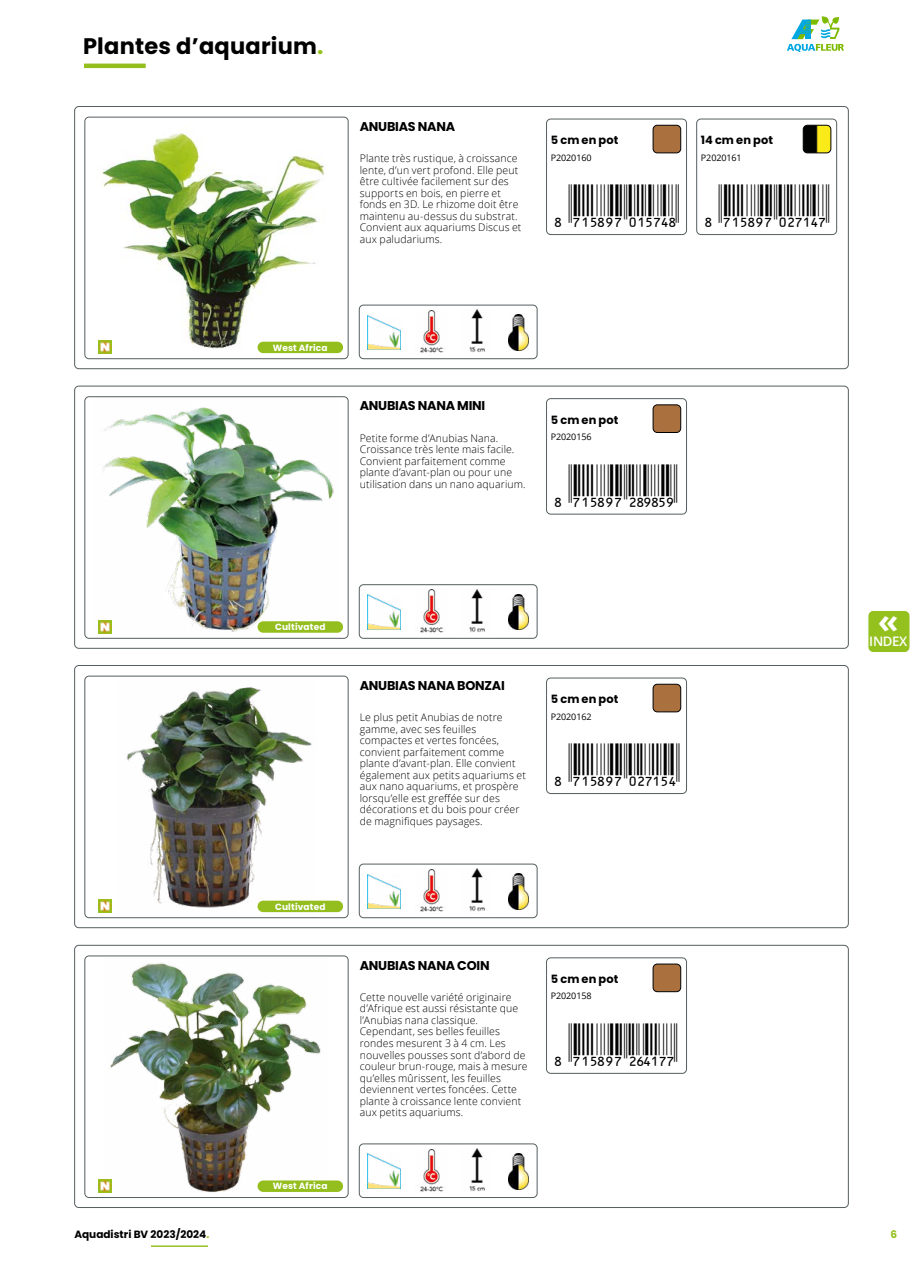
<style>
.page{position:relative;width:923px;height:1263px;background:#fff}
.page>*{position:absolute;margin:0;border:0;box-sizing:border-box;transform-origin:0 0}
.t1{font:42.75px "Ean Bwr P36 Tt";letter-spacing:.01em;color:#000}
.t2{font:700 33.75px "Open Sans";color:#fff}
.t3{font:700 22.5px "Poppins";letter-spacing:.01em;color:#000}
.t4{font:600 13.2px "Open Sans";letter-spacing:-.025em;color:#fff}
.t5{font:700 12.75px "Poppins";letter-spacing:-.02em;color:#000}
.t6{font:700 11.4px "Poppins";letter-spacing:.005em;color:#000}
.t7{font:300 10.5px/11.6px "Open Sans";letter-spacing:.01em;color:#000}
.t8{font:700 10.5px "Poppins";color:#000}
.t9{font:700 10.5px "Poppins";color:#95c11f}
.t10{font:9px "Open Sans";letter-spacing:-.01em;color:#000}
.t11{font:700 9px "Poppins";letter-spacing:.02em;color:#fff}
.s1{color:#95c11f}
</style>
<div class="page">
<svg style="left:787px;top:17px;width:57px;height:34px"></svg>
<hr style="left:151px;top:1245px;width:57px;height:2px;background:#95c11f">
<div style="left:74px;top:106px;width:774px;height:263px;border:1px solid #555e60;border-radius:4px"></div>
<img style="left:98px;top:133px;width:246px;height:216px">
<div style="left:85px;top:117px;width:263px;height:242px;border:1px solid #555e60;border-radius:4px"></div>
<div style="left:546px;top:119px;width:140px;height:116px;border:1px solid #555e60;border-radius:4px"></div>
<div style="left:359px;top:305px;width:178px;height:54px;border:1px solid #555e60;border-radius:4px"></div>
<img style="left:508px;top:315px;width:20px;height:35px">
<img style="left:469px;top:309px;width:16px;height:44px">
<img style="left:420px;top:310px;width:25px;height:43px">
<img style="left:368px;top:315px;width:33px;height:35px">
<img style="left:653px;top:125px;width:28px;height:28px">
<div style="left:653px;top:125px;width:28px;height:28px;border:1px solid #000;border-radius:4px"></div>
<svg style="left:99px;top:341px;width:12px;height:12px"></svg>
<div style="left:257px;top:342px;width:86px;height:11px;background:#93be1e;border-radius:6px"></div>
<div style="left:74px;top:386px;width:774px;height:262px;border:1px solid #555e60;border-radius:4px"></div>
<img style="left:98px;top:407px;width:236px;height:227px">
<div style="left:85px;top:396px;width:263px;height:242px;border:1px solid #555e60;border-radius:4px"></div>
<div style="left:546px;top:398px;width:140px;height:116px;border:1px solid #555e60;border-radius:4px"></div>
<div style="left:359px;top:584px;width:178px;height:54px;border:1px solid #555e60;border-radius:4px"></div>
<img style="left:508px;top:594px;width:20px;height:36px">
<img style="left:469px;top:589px;width:16px;height:44px">
<img style="left:420px;top:590px;width:25px;height:43px">
<img style="left:368px;top:595px;width:33px;height:34px">
<img style="left:653px;top:405px;width:28px;height:27px">
<div style="left:653px;top:405px;width:28px;height:28px;border:1px solid #000;border-radius:4px"></div>
<svg style="left:99px;top:620px;width:12px;height:13px"></svg>
<div style="left:257px;top:621px;width:86px;height:12px;background:#93be1e;border-radius:6px"></div>
<div style="left:74px;top:665px;width:774px;height:263px;border:1px solid #555e60;border-radius:4px"></div>
<img style="left:126px;top:687px;width:190px;height:226px">
<div style="left:85px;top:676px;width:263px;height:242px;border:1px solid #555e60;border-radius:4px"></div>
<div style="left:546px;top:678px;width:140px;height:116px;border:1px solid #555e60;border-radius:4px"></div>
<div style="left:359px;top:864px;width:178px;height:54px;border:1px solid #555e60;border-radius:4px"></div>
<img style="left:508px;top:874px;width:20px;height:35px">
<img style="left:469px;top:868px;width:16px;height:44px">
<img style="left:420px;top:869px;width:25px;height:43px">
<img style="left:368px;top:874px;width:33px;height:35px">
<img style="left:653px;top:684px;width:28px;height:28px">
<div style="left:653px;top:684px;width:28px;height:28px;border:1px solid #000;border-radius:4px"></div>
<svg style="left:99px;top:900px;width:12px;height:12px"></svg>
<div style="left:257px;top:901px;width:86px;height:11px;background:#93be1e;border-radius:6px"></div>
<div style="left:74px;top:945px;width:774px;height:263px;border:1px solid #555e60;border-radius:4px"></div>
<img style="left:104px;top:963px;width:217px;height:230px">
<div style="left:85px;top:956px;width:263px;height:242px;border:1px solid #555e60;border-radius:4px"></div>
<div style="left:546px;top:958px;width:140px;height:115px;border:1px solid #555e60;border-radius:4px"></div>
<div style="left:359px;top:1144px;width:178px;height:54px;border:1px solid #555e60;border-radius:4px"></div>
<img style="left:508px;top:1153px;width:20px;height:36px">
<img style="left:469px;top:1148px;width:16px;height:44px">
<img style="left:420px;top:1149px;width:25px;height:43px">
<img style="left:368px;top:1154px;width:33px;height:35px">
<img style="left:653px;top:964px;width:28px;height:28px">
<div style="left:653px;top:964px;width:28px;height:28px;border:1px solid #000;border-radius:4px"></div>
<svg style="left:99px;top:1179px;width:12px;height:13px"></svg>
<div style="left:257px;top:1180px;width:86px;height:12px;background:#93be1e;border-radius:6px"></div>
<div style="left:696px;top:119px;width:141px;height:116px;border:1px solid #555e60;border-radius:4px"></div>
<img style="left:803px;top:125px;width:28px;height:28px">
<div style="left:803px;top:125px;width:28px;height:28px;border:1px solid #000;border-radius:4px"></div>
<hr style="left:84px;top:64px;width:62px;height:4px;background:#93be1e">
<div style="left:868px;top:610px;width:42px;height:42px;background:#95c11f;border-radius:5px"></div>
<div style="left:867px;top:610px;width:43px;height:43px;border:1px solid #fff;border-radius:5px"></div>
<h3 class="t3" style="left:83px;top:33px;width:242px">Plantes d’aquarium<span class="s1">.</span></h3>
<p class="t5" style="left:360px;top:119px;width:97px">ANUBIAS NANA</p>
<p class="t7" style="left:360px;top:152px;width:163px">Plante très rustique, à croissance lente, d’un vert profond. Elle peut être cultivée facilement sur des supports en bois, en pierre et fonds en 3D. Le rhizome doit être maintenu au-dessus du substrat.<br>Convient aux aquariums Discus et aux paludariums.</p>
<p class="t6" style="left:551px;top:134px;width:69px">5 cm en pot</p>
<p class="t10" style="left:551px;top:151px;width:42px">P2020160</p>
<h1 class="t1" style="left:542px;top:184px;width:288px">+!7B5IJ7-ABFHEI! +!7B5IJ7-ACHBEH!</h1>
<p class="t6" style="left:701px;top:134px;width:73px">14 cm en pot</p>
<p class="t10" style="left:701px;top:151px;width:42px">P2020161</p>
<p class="t11" style="left:273px;top:342px;width:56px">West Africa</p>
<p class="t5" style="left:360px;top:398px;width:127px">ANUBIAS NANA MINI</p>
<p class="t7" style="left:360px;top:432px;width:167px">Petite forme d’Anubias Nana.<br>Croissance très lente mais facile.<br>Convient parfaitement comme plante d’avant-plan ou pour une utilisation dans un nano aquarium.</p>
<p class="t6" style="left:551px;top:413px;width:69px">5 cm en pot</p>
<p class="t10" style="left:551px;top:431px;width:42px">P2020156</p>
<h1 class="t1" style="left:542px;top:464px;width:136px">+!7B5IJ7-CIJIFJ!</h1>
<p class="t11" style="left:275px;top:622px;width:52px">Cultivated</p>
<p class="t11" style="left:275px;top:901px;width:52px">Cultivated</p>
<p class="t11" style="left:273px;top:1181px;width:56px">West Africa</p>
<p class="t5" style="left:360px;top:678px;width:146px">ANUBIAS NANA BONZAI</p>
<p class="t7" style="left:360px;top:711px;width:167px">Le plus petit Anubias de notre gamme, avec ses feuilles compactes et vertes foncées, convient parfaitement comme plante d’avant-plan. Elle convient également aux petits aquariums et aux nano aquariums, et prospère lorsqu’elle est greffée sur des décorations et du bois pour créer de magnifiques paysages.</p>
<p class="t6" style="left:551px;top:693px;width:69px">5 cm en pot</p>
<p class="t10" style="left:551px;top:710px;width:42px">P2020162</p>
<h1 class="t1" style="left:542px;top:743px;width:138px">+!7B5IJ7-ACHBFE!</h1>
<p class="t5" style="left:360px;top:958px;width:131px">ANUBIAS NANA COIN</p>
<p class="t7" style="left:360px;top:991px;width:169px">Cette nouvelle variété originaire d’Afrique est aussi résistante que l’Anubias nana classique.<br>Cependant, ses belles feuilles rondes mesurent 3 à 4 cm. Les nouvelles pousses sont d’abord de couleur brun-rouge, mais à mesure qu’elles mûrissent, les feuilles deviennent vertes foncées. Cette plante à croissance lente convient aux petits aquariums.</p>
<p class="t6" style="left:551px;top:973px;width:69px">5 cm en pot</p>
<p class="t10" style="left:551px;top:990px;width:42px">P2020158</p>
<h1 class="t1" style="left:542px;top:1023px;width:136px">+!7B5IJ7-CGEBHH!</h1>
<h2 class="t2" style="left:878px;top:597px;width:22px">«</h2>
<p class="t4" style="left:869px;top:632px;width:40px">INDEX</p>
<p class="t8" style="left:74px;top:1228px;width:136px">Aquadistri BV 2023/2024<span class="s1">.</span></p>
<p class="t9" style="left:890px;top:1228px;width:8px">6</p>
</div>
